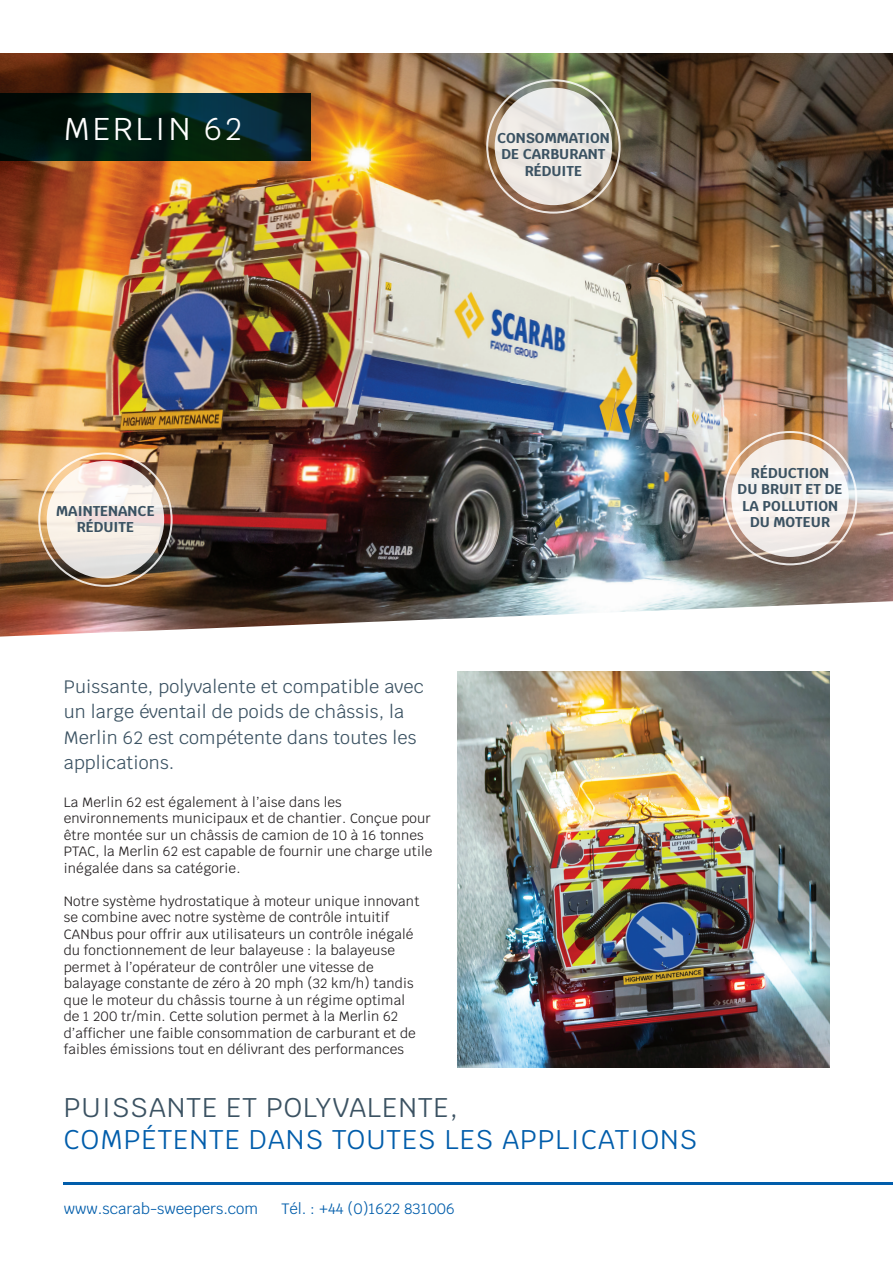
<style>
.page{position:relative;width:893px;height:1263px;background:#fff}
.page>*{position:absolute;margin:0;border:0;box-sizing:border-box;transform-origin:0 0}
.t1{font:31.5px "Krub";letter-spacing:.09em;color:#fff}
.t2{font:27px/31.5px "Krub";letter-spacing:.04em;color:#015dab}
.INTRO_GREY{font:18px/25.5px "Krub";letter-spacing:.01em;color:#3b5262}
.t3{font:15px "Krub";color:#015dab}
.t4{font:700 14.25px/16.5px "Krub";color:#3b5262;text-align:center}
.t5{font:13.5px/16.5px "Krub";letter-spacing:.01em;color:#231f20}
.s1{color:#3b5262}
</style>
<div class="page">
<img style="left:0;top:54px;width:893px;height:547px">
<svg style="left:0;top:601px;width:893px;height:584px"></svg>
<svg style="left:0;top:94px;width:310px;height:67px;background:#031f1a"></svg>
<img style="left:457px;top:671px;width:372px;height:396px">
<hr style="left:64px;top:1182px;width:829px;height:2px;background:#015dab">
<div style="left:495px;top:88px;width:117px;height:117px;background:#ebe8e4;border-radius:50%"></div>
<svg style="left:47px;top:461px;width:117px;height:117px;background:#f1e9e5"></svg>
<div style="left:731px;top:439px;width:118px;height:118px;background:linear-gradient(to right,#f5eeea,#f4f0ed);border-radius:50%"></div>
<p class="t1" style="left:64px;top:102px;width:180px">MERLIN 62</p>
<p class="t4" style="left:497px;top:130px;width:114px">CONSOMMATION<br>DE CARBURANT<br>RÉDUITE</p>
<p class="t4" style="left:56px;top:503px;width:100px">MAINTENANCE<br>RÉDUITE</p>
<p class="t4" style="left:738px;top:464px;width:106px">RÉDUCTION<br>DU BRUIT ET DE<br>LA POLLUTION<br>DU MOTEUR</p>
<p class="INTRO_GREY" style="left:64px;top:673px;width:361px">Puissante, polyvalente et compatible avec un large éventail de poids de châssis, la Merlin 62 est compétente dans toutes les applications.</p>
<p class="t5" style="left:64px;top:794px;width:370px">La Merlin 62 est également à l’aise dans les environnements municipaux et de chantier. Conçue pour être montée sur un châssis de camion de 10 à 16 tonnes PTAC, la Merlin 62 est capable de fournir une charge utile inégalée dans sa catégorie.</p>
<p class="t5" style="left:64px;top:893px;width:357px">Notre système hydrostatique à moteur unique innovant se combine avec notre système de contrôle intuitif CANbus pour offrir aux utilisateurs un contrôle inégalé du fonctionnement de leur balayeuse : la balayeuse permet à l’opérateur de contrôler une vitesse de balayage constante de zéro à 20 mph (32 km/h) tandis que le moteur du châssis tourne à un régime optimal de 1 200 tr/min. Cette solution permet à la Merlin 62 d’afficher une faible consommation de carburant et de faibles émissions tout en délivrant des performances</p>
<p class="t2" style="left:64px;top:1092px;width:635px"><span class="s1">PUISSANTE ET POLYVALENTE,<br></span>COMPÉTENTE DANS TOUTES LES APPLICATIONS</p>
<p class="t3" style="left:64px;top:1196px;width:196px">www.scarab-sweepers.com</p>
<p class="t3" style="left:281px;top:1196px;width:175px">Tél. : +44 (0)1622 831006</p>
</div>
